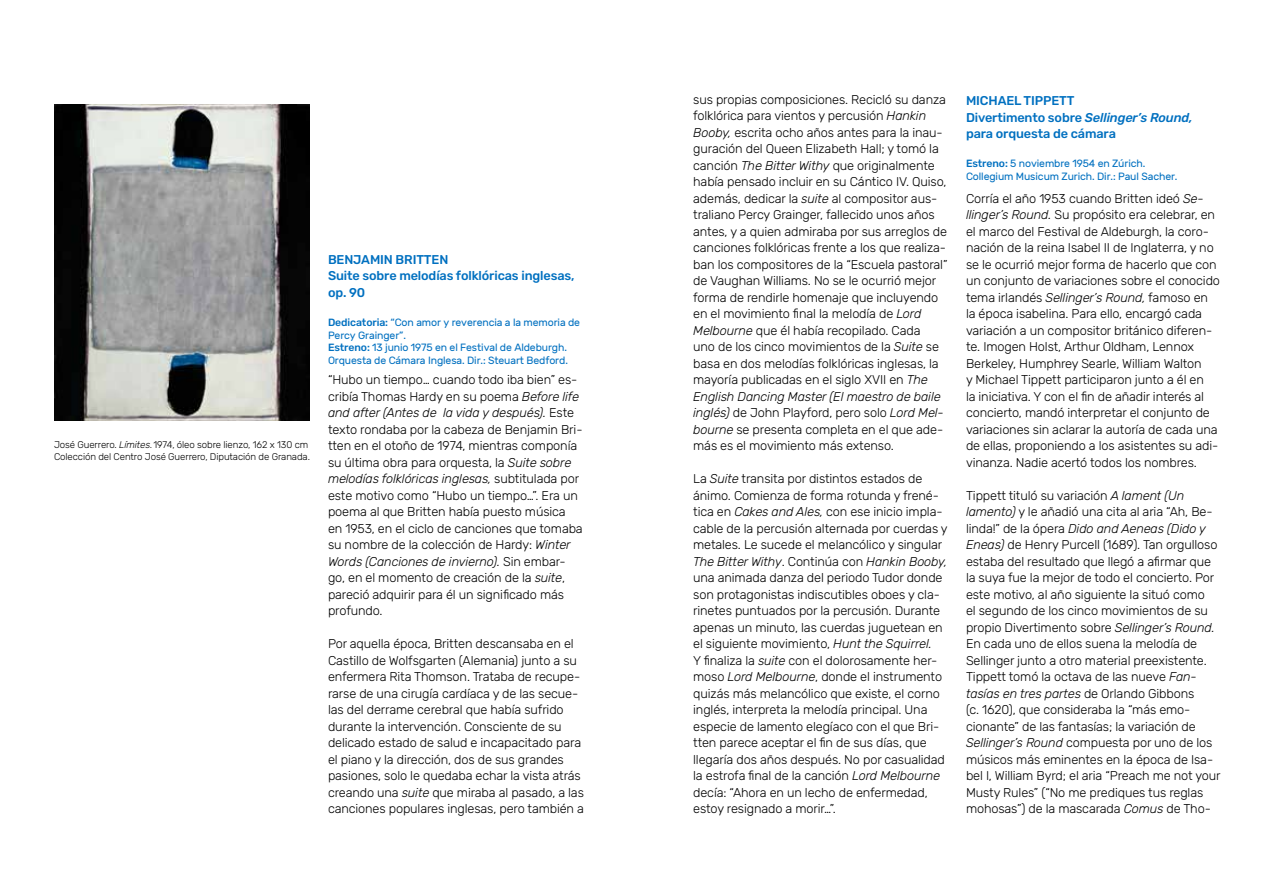
<style>
.page{position:relative;width:1276px;height:893px;background:#fff}
.page>*{position:absolute;margin:0;border:0;box-sizing:border-box;transform-origin:0 0}
.t1{font:300 12.75px/16.5px "Rubik";letter-spacing:-.01em;color:#000}
.t2{font:500 12.75px/16.5px "Rubik";letter-spacing:-.01em;color:#0070c0}
.t3{font:10.5px/12.6px "Rubik";letter-spacing:-.01em;color:#0070c0}
.t4{font:300 9.75px/11.7px "Rubik";letter-spacing:-.01em;color:#000}
.s1{font-style:italic}
.s2{font-weight:400;font-size:6.9px}
.s3{font-weight:500}
</style>
<div class="page">
<img style="left:55px;top:105px;width:255px;height:315px">
<p class="t4" style="left:54px;top:439px;width:257px">José Guerrero. <span class="s1">Límites</span><span class="s2">.</span> 1974, óleo sobre lienzo, 162 x 130 cm<br>Colección del Centro José Guerrero, Diputación de Granada.</p>
<p class="t2" style="left:328px;top:252px;width:248px">BENJAMIN BRITTEN<br>Suite sobre melodías folklóricas inglesas, op. 90</p>
<p class="t3" style="left:328px;top:316px;width:254px"><span class="s3">Dedicatoria:</span> “Con amor y reverencia a la memoria de Percy Grainger”.<br><span class="s3">Estreno:</span> 13 junio 1975 en el Festival de Aldeburgh.<br>Orquesta de Cámara Inglesa. Dir.: Steuart Bedford.</p>
<p class="t1" style="left:328px;top:372px;width:256px">“Hubo un tiempo… cuando todo iba bien” es&shy;cribía Thomas Hardy en su poema <span class="s1">Before life and after (Antes de la vida y después).</span> Este texto rondaba por la cabeza de Benjamin Bri&shy;tten en el otoño de 1974, mientras componía su última obra para orquesta, la <span class="s1">Suite sobre melodías folklóricas inglesas,</span> subtitulada por este motivo como “Hubo un tiempo…”. Era un poema al que Britten había puesto música en 1953, en el ciclo de canciones que tomaba su nombre de la colección de Hardy: <span class="s1">Winter Words (Canciones de invierno).</span> Sin embar&shy;go, en el momento de creación de la <span class="s1">suite</span>, pareció adquirir para él un significado más profundo.</p>
<p class="t1" style="left:328px;top:636px;width:257px">Por aquella época, Britten descansaba en el Castillo de Wolfsgarten (Alemania) junto a su enfermera Rita Thomson. Trataba de recupe&shy;rarse de una cirugía cardíaca y de las secue&shy;las del derrame cerebral que había sufrido durante la intervención. Consciente de su delicado estado de salud e incapacitado para el piano y la dirección, dos de sus grandes pasiones, solo le quedaba echar la vista atrás creando una <span class="s1">suite</span> que miraba al pasado, a las canciones populares inglesas, pero también a</p>
<p class="t1" style="left:693px;top:91px;width:256px">sus propias composiciones. Recicló su danza folklórica para vientos y percusión <span class="s1">Hankin Booby,</span> escrita ocho años antes para la inau&shy;guración del Queen Elizabeth Hall; y tomó la canción <span class="s1">The Bitter Withy</span> que originalmente había pensado incluir en su Cántico IV. Quiso, además, dedicar la <span class="s1">suite</span> al compositor aus&shy;traliano Percy Grainger, fallecido unos años antes, y a quien admiraba por sus arreglos de canciones folklóricas frente a los que realiza&shy;ban los compositores de la “Escuela pastoral” de Vaughan Williams. No se le ocurrió mejor forma de rendirle homenaje que incluyendo en el movimiento final la melodía de <span class="s1">Lord Melbourne</span> que él había recopilado. Cada<br>uno de los cinco movimientos de la <span class="s1">Suite</span> se basa en dos melodías folklóricas inglesas, la mayoría publicadas en el siglo XVII en <span class="s1">The English Dancing Master (El maestro de baile inglés)</span> de John Playford, pero solo <span class="s1">Lord Mel&shy;bourne</span> se presenta completa en el que ade&shy;más es el movimiento más extenso.</p>
<p class="t1" style="left:693px;top:471px;width:256px">La <span class="s1">Suite</span> transita por distintos estados de ánimo. Comienza de forma rotunda y frené&shy;tica en <span class="s1">Cakes and Ales,</span> con ese inicio impla&shy;cable de la percusión alternada por cuerdas y metales. Le sucede el melancólico y singular <span class="s1">The Bitter Withy</span>. Continúa con <span class="s1">Hankin Booby, </span>una animada danza del periodo Tudor donde son protagonistas indiscutibles oboes y cla&shy;rinetes puntuados por la percusión. Durante apenas un minuto, las cuerdas juguetean en el siguiente movimiento, <span class="s1">Hunt the Squirrel.<br></span>Y finaliza la <span class="s1">suite</span> con el dolorosamente her&shy;moso <span class="s1">Lord Melbourne</span>, donde el instrumento quizás más melancólico que existe, el corno inglés, interpreta la melodía principal. Una especie de lamento elegíaco con el que Bri&shy;tten parece aceptar el fin de sus días, que llegaría dos años después. No por casualidad la estrofa final de la canción <span class="s1">Lord Melbourne </span>decía: “Ahora en un lecho de enfermedad, estoy resignado a morir…”.</p>
<p class="t2" style="left:966px;top:93px;width:228px">MICHAEL TIPPETT<br>Divertimento sobre <span class="s1">Sellinger’s Round, </span>para orquesta de cámara</p>
<p class="t3" style="left:966px;top:158px;width:213px"><span class="s3">Estreno:</span> 5 noviembre 1954 en Zúrich.<br>Collegium Musicum Zurich. Dir.: Paul Sacher.</p>
<p class="t1" style="left:966px;top:190px;width:255px">Corría el año 1953 cuando Britten ideó <span class="s1">Se&shy;llinger’s Round.</span> Su propósito era celebrar, en el marco del Festival de Aldeburgh, la coro&shy;nación de la reina Isabel II de Inglaterra, y no se le ocurrió mejor forma de hacerlo que con un conjunto de variaciones sobre el conocido tema irlandés <span class="s1">Sellinger’s Round,</span> famoso en la época isabelina. Para ello, encargó cada variación a un compositor británico diferen&shy;te. Imogen Holst, Arthur Oldham, Lennox Berkeley, Humphrey Searle, William Walton<br>y Michael Tippett participaron junto a él en<br>la iniciativa. Y con el fin de añadir interés al concierto, mandó interpretar el conjunto de variaciones sin aclarar la autoría de cada una de ellas, proponiendo a los asistentes su adi&shy;vinanza. Nadie acertó todos los nombres.</p>
<p class="t1" style="left:966px;top:487px;width:256px">Tippett tituló su variación <span class="s1">A lament (Un lamento)</span> y le añadió una cita al aria “Ah, Be&shy;linda!” de la ópera <span class="s1">Dido and Aeneas (Dido y Eneas)</span> de Henry Purcell (1689). Tan orgulloso estaba del resultado que llegó a afirmar que la suya fue la mejor de todo el concierto. Por este motivo, al año siguiente la situó como<br>el segundo de los cinco movimientos de su propio Divertimento sobre <span class="s1">Sellinger’s Round.<br></span>En cada uno de ellos suena la melodía de Sellinger junto a otro material preexistente.<br>Tippett tomó la octava de las nueve <span class="s1">Fan&shy;tasías en tres partes</span> de Orlando Gibbons<br>(c. 1620), que consideraba la “más emo&shy;cionante” de las fantasías; la variación de <span class="s1">Sellinger’s Round</span> compuesta por uno de los músicos más eminentes en la época de Isa&shy;bel I, William Byrd; el aria “Preach me not your Musty Rules” (“No me prediques tus reglas mohosas”) de la mascarada <span class="s1">Comus</span> de Tho-</p>
</div>
